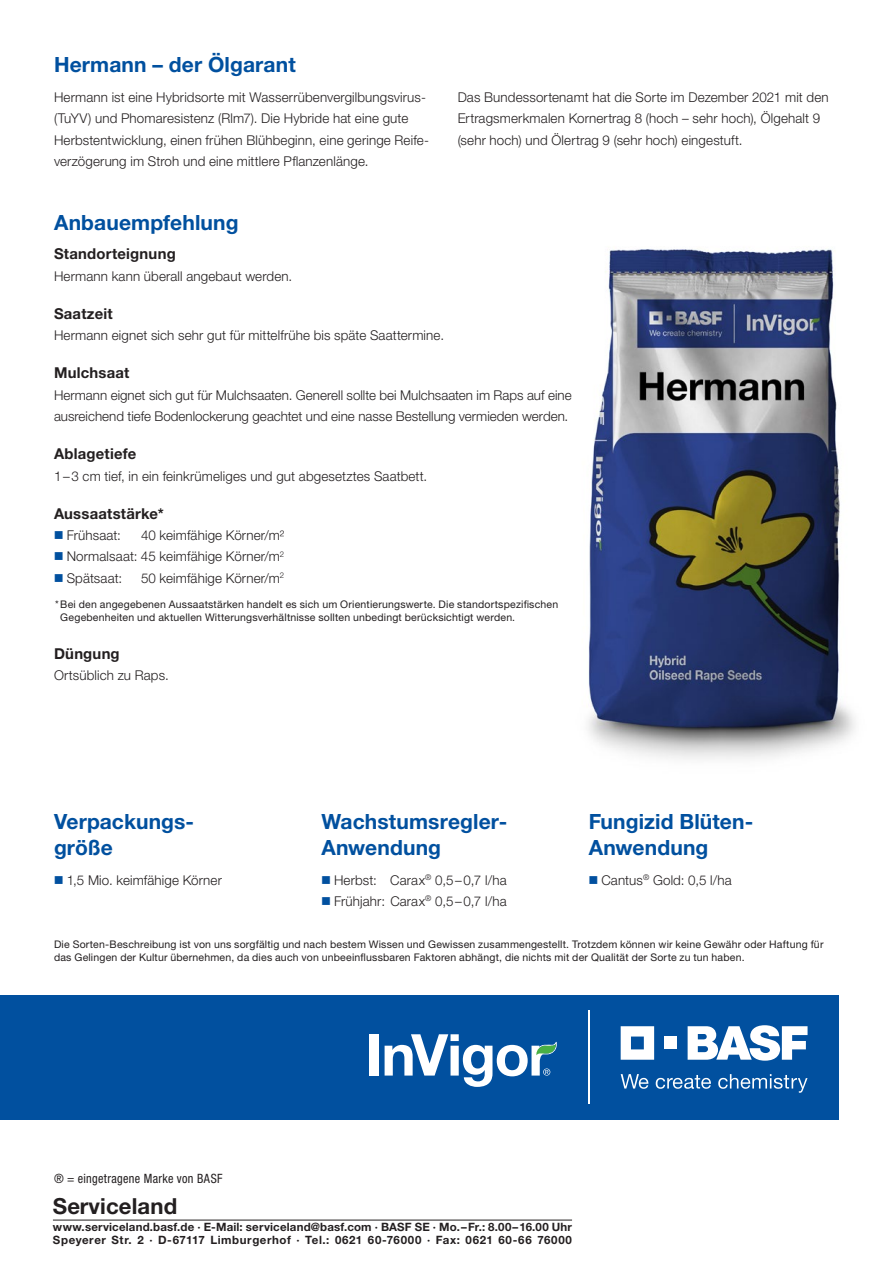
<style>
.page{position:relative;width:893px;height:1263px;background:#fff}
.page>*{position:absolute;margin:0;border:0;box-sizing:border-box;transform-origin:0 0}
.t1{font:700 22.2px "Helvetica Neue LT Std";letter-spacing:.005em;color:#231f20}
.t2{font:700 21px/25.5px "Helvetica Neue LT Std";letter-spacing:.005em;color:#01509f}
.t3{font:700 15px "Helvetica Neue LT Std";letter-spacing:.015em;color:#231f20}
.t4{font:300 13.5px/21.3px "Helvetica Neue LT Std";letter-spacing:.01em;color:#231f20}
.t5{font:condensed 12.9px "Helvetica Neue LT Std";letter-spacing:.025em;color:#231f20;scale:.95 1}
.t6{font:700 11.55px/12.9px "Helvetica Neue LT Std";letter-spacing:.03em;color:#231f20}
.t7{font:10.5px/12.8px "Helvetica Neue LT Std";letter-spacing:.02em;color:#231f20}
</style>
<div class="page">
<img style="left:588px;top:249px;width:267px;height:510px">
<div style="left:0;top:995px;width:839px;height:125px;background:#01509f"></div>
<div style="left:370px;top:1034px;width:9px;height:41px;background:#fff"></div>
<svg style="left:385px;top:1034px;width:172px;height:53px"></svg>
<hr style="left:588px;top:1011px;width:1px;height:93px;background:#fff">
<svg style="left:621px;top:1026px;width:33px;height:34px"></svg>
<div style="left:664px;top:1036px;width:13px;height:13px;background:#fff"></div>
<svg style="left:688px;top:1025px;width:119px;height:36px"></svg>
<svg style="left:621px;top:1074px;width:27px;height:15px"></svg>
<svg style="left:656px;top:1075px;width:55px;height:14px"></svg>
<svg style="left:718px;top:1074px;width:89px;height:19px"></svg>
<hr style="left:53px;top:1220px;width:519px;height:1px;background:#231f20">
<h2 class="t2" style="left:54px;top:52px;width:243px">Hermann – der Ölgarant</h2>
<p class="t4" style="left:54px;top:86px;width:376px">Hermann ist eine Hybridsorte mit Wasserrübenvergilbungsvirus-(TuYV) und Phomaresistenz (Rlm7). Die Hybride hat eine gute Herbstentwicklung, einen frühen Blühbeginn, eine geringe Reife&shy;verzögerung im Stroh und eine mittlere Pflanzenlänge.</p>
<p class="t4" style="left:458px;top:86px;width:373px">Das Bundessortenamt hat die Sorte im Dezember 2021 mit den<br>Ertragsmerkmalen Kornertrag 8 (hoch – sehr hoch), Ölgehalt 9 (sehr hoch) und Ölertrag 9 (sehr hoch) eingestuft.</p>
<h2 class="t2" style="left:54px;top:209px;width:186px">Anbauempfehlung</h2>
<p class="t3" style="left:54px;top:245px;width:123px">Standorteignung</p>
<p class="t4" style="left:54px;top:265px;width:240px">Hermann kann überall angebaut werden.</p>
<p class="t3" style="left:54px;top:304px;width:60px">Saatzeit</p>
<p class="t4" style="left:54px;top:324px;width:392px">Hermann eignet sich sehr gut für mittelfrühe bis späte Saattermine.</p>
<p class="t3" style="left:54px;top:364px;width:77px">Mulchsaat</p>
<p class="t4" style="left:54px;top:384px;width:519px">Hermann eignet sich gut für Mulchsaaten. Generell sollte bei Mulchsaaten im Raps auf eine ausreichend tiefe Bodenlockerung geachtet und eine nasse Bestellung vermieden werden.</p>
<p class="t3" style="left:54px;top:445px;width:84px">Ablagetiefe</p>
<p class="t4" style="left:54px;top:465px;width:375px">1–3 cm tief, in ein feinkrümeliges und gut abgesetztes Saatbett.</p>
<p class="t3" style="left:54px;top:504px;width:111px">Aussaatstärke*</p>
<p class="t4" style="left:67px;top:524px;width:56px">Frühsaat:</p>
<p class="t4" style="left:67px;top:524px;width:219px;text-align:justify;text-indent:74px">40 keimfähige Körner/m²<br>Normalsaat: 45 keimfähige Körner/m<sup>2<br></sup>Spätsaat:</p>
<p class="t4" style="left:141px;top:567px;width:145px">50 keimfähige Körner/m<sup>2</sup></p>
<p class="t7" style="left:60px;top:598px;width:499px;text-indent:-5px">* Bei den angegebenen Aussaatstärken handelt es sich um Orientierungswerte. Die standortspezifischen<br>Gegebenheiten und aktuellen Witterungsverhältnisse sollten unbedingt berücksichtigt werden.</p>
<p class="t3" style="left:54px;top:644px;width:67px">Düngung</p>
<p class="t4" style="left:54px;top:665px;width:116px">Ortsüblich zu Raps.</p>
<h2 class="t2" style="left:54px;top:808px;width:142px">Verpackungs&shy;größe</h2>
<p class="t4" style="left:67px;top:869px;width:157px">1,5 Mio. keimfähige Körner</p>
<h2 class="t2" style="left:321px;top:808px;width:188px">Wachstumsregler-<br>Anwendung</h2>
<p class="t4" style="left:334px;top:869px;width:174px">Herbst: Carax<sup>®</sup> 0,5–0,7 l/ha<br>Frühjahr: Carax<sup>®</sup> 0,5–0,7 l/ha</p>
<h2 class="t2" style="left:589px;top:808px;width:166px">Fungizid Blüten-<br>Anwendung</h2>
<p class="t4" style="left:601px;top:869px;width:132px">Cantus<sup>®</sup> Gold: 0,5 l/ha</p>
<p class="t7" style="left:54px;top:938px;width:771px">Die Sorten-Beschreibung ist von uns sorgfältig und nach bestem Wissen und Gewissen zusammengestellt. Trotzdem können wir keine Gewähr oder Haftung für das Gelingen der Kultur übernehmen, da dies auch von unbeeinflussbaren Faktoren abhängt, die nichts mit der Qualität der Sorte zu tun haben.</p>
<p class="t5" style="left:54px;top:1171px;width:179px">® = eingetragene Marke von BASF</p>
<p class="t6" style="left:53px;top:1220px;width:521px">www.serviceland.basf.de · E-Mail: serviceland@basf.com · BASF SE · Mo.–Fr.: 8.00–16.00 Uhr<br>Speyerer Str. 2 · D-67117 Limburgerhof · Tel.: 0621 60-76000 · Fax: 0621 60-66 76000</p>
<h1 class="t1" style="left:53px;top:1192px;width:126px">Serviceland</h1>
</div>
